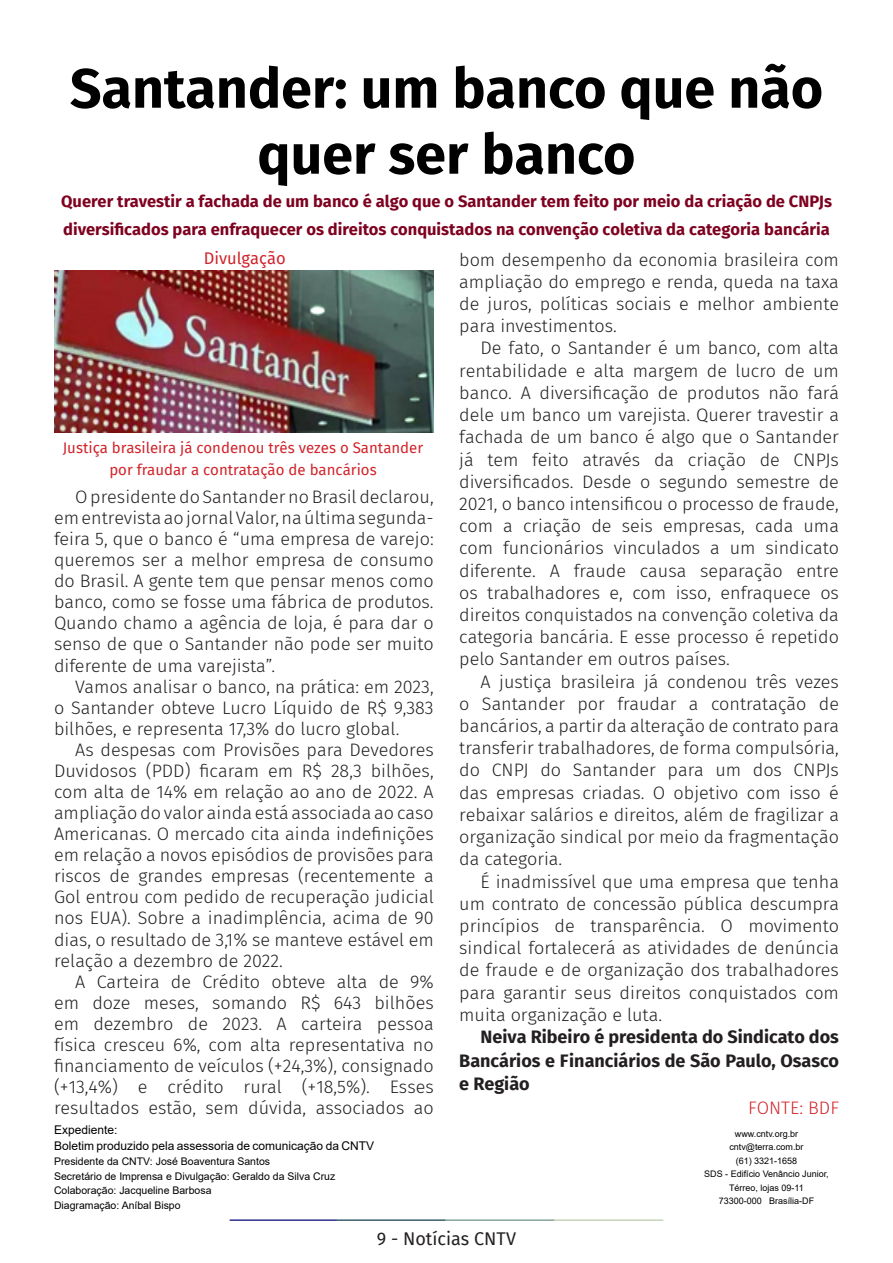
<style>
.page{position:relative;width:893px;height:1263px;background:#fff}
.page>*{position:absolute;margin:0;border:0;box-sizing:border-box;transform-origin:0 0}
.t1{font:700 55.5px/66px "Fira Sans";color:#000001;text-align:center}
.t2{font:300 18px/22.2px "Fira Sans";color:#231f20;text-align:justify}
.t3{font:700 18px/23.7px "Fira Sans";color:#231f20;text-align:justify}
.t4{font:18px "Fira Sans";color:#231f20}
.t5{font:300 18px "Fira Sans";color:#d1232a}
.t6{font:700 16.5px/28.5px "Fira Sans";color:#7e0220}
.t7{font:16.5px "Fira Sans";color:#d1232a}
.t8{font:15px/22.5px "Fira Sans";color:#d1232a;text-align:center}
.t9{font:12px "Arial";color:#000}
.t10{font:10.5px "Arial";color:#000}
.t11{font:9px/13.5px "Arial";color:#000;text-align:center}
</style>
<div class="page">
<hr style="left:230px;top:1219px;width:107px;height:2px;background:#2f3088">
<hr style="left:337px;top:1219px;width:109px;height:2px;background:#3a5f6d">
<hr style="left:446px;top:1219px;width:109px;height:2px;background:#87a59a">
<hr style="left:555px;top:1219px;width:108px;height:2px;background:#c6d5b7">
<img style="left:54px;top:270px;width:380px;height:162px">
<p class="t1" style="left:70px;top:51px;width:755px">Santander: um banco que não quer ser banco</p>
<p class="t6" style="left:61px;top:186px;width:772px">Querer travestir a fachada de um banco é algo que o Santander tem feito por meio da criação de CNPJs diversificados para enfraquecer os direitos conquistados na convenção coletiva da categoria bancária</p>
<p class="t7" style="left:204px;top:246px;width:83px">Divulgação</p>
<p class="t8" style="left:63px;top:436px;width:362px">Justiça brasileira já condenou três vezes o Santander por fraudar a contratação de bancários</p>
<p class="t2" style="left:54px;top:486px;width:381px;line-height:21.1px;text-indent:21px">O presidente do Santander no Brasil declarou, em entrevista ao jornal Valor, na última segunda&shy;feira 5, que o banco é “uma empresa de varejo: queremos ser a melhor empresa de consumo do Brasil. A gente tem que pensar menos como banco, como se fosse uma fábrica de produtos.<br>Quando chamo a agência de loja, é para dar o senso de que o Santander não pode ser muito diferente de uma varejista”.</p>
<p class="t2" style="left:54px;top:676px;width:381px;line-height:21.1px;text-indent:21px">Vamos analisar o banco, na prática: em 2023, o Santander obteve Lucro Líquido de R$ 9,383 bilhões, e representa 17,3% do lucro global.</p>
<p class="t2" style="left:54px;top:739px;width:381px;line-height:21.1px;text-indent:21px">As despesas com Provisões para Devedores Duvidosos (PDD) ficaram em R$ 28,3 bilhões, com alta de 14% em relação ao ano de 2022. A ampliação do valor ainda está associada ao caso Americanas. O mercado cita ainda indefinições em relação a novos episódios de provisões para riscos de grandes empresas (recentemente a Gol entrou com pedido de recuperação judicial nos EUA). Sobre a inadimplência, acima de 90 dias, o resultado de 3,1% se manteve estável em relação a dezembro de 2022.</p>
<p class="t2" style="left:54px;top:971px;width:381px;line-height:21.1px;text-indent:21px">A Carteira de Crédito obteve alta de 9% em doze meses, somando R$ 643 bilhões em dezembro de 2023. A carteira pessoa física cresceu 6%, com alta representativa no financiamento de veículos (+24,3%), consignado (+13,4%) e crédito rural (+18,5%). Esses resultados estão, sem dúvida, associados ao</p>
<p class="t9" style="left:54px;top:1121px;width:65px">Expediente:</p>
<p class="t9" style="left:54px;top:1138px;width:322px">Boletim produzido pela assessoria de comunicação da CNTV</p>
<p class="t10" style="left:54px;top:1154px;width:218px">Presidente da CNTV: José Boaventura Santos</p>
<p class="t10" style="left:54px;top:1169px;width:283px">Secretário de Imprensa e Divulgação: Geraldo da Silva Cruz</p>
<p class="t10" style="left:54px;top:1183px;width:159px">Colaboração: Jacqueline Barbosa</p>
<p class="t10" style="left:54px;top:1198px;width:128px">Diagramação: Aníbal Bispo</p>
<p class="t2" style="left:459px;top:248px;width:381px">bom desempenho da economia brasileira com ampliação do emprego e renda, queda na taxa de juros, políticas sociais e melhor ambiente para investimentos.</p>
<p class="t2" style="left:459px;top:337px;width:381px;text-indent:21px">De fato, o Santander é um banco, com alta rentabilidade e alta margem de lucro de um banco. A diversificação de produtos não fará dele um banco um varejista. Querer travestir a fachada de um banco é algo que o Santander já tem feito através da criação de CNPJs diversificados. Desde o segundo semestre de 2021, o banco intensificou o processo de fraude, com a criação de seis empresas, cada uma com funcionários vinculados a um sindicato diferente. A fraude causa separação entre os trabalhadores e, com isso, enfraquece os direitos conquistados na convenção coletiva da categoria bancária. E esse processo é repetido pelo Santander em outros países.</p>
<p class="t2" style="left:459px;top:670px;width:381px;text-indent:21px">A justiça brasileira já condenou três vezes o Santander por fraudar a contratação de bancários, a partir da alteração de contrato para transferir trabalhadores, de forma compulsória, do CNPJ do Santander para um dos CNPJs das empresas criadas. O objetivo com isso é rebaixar salários e direitos, além de fragilizar a organização sindical por meio da fragmentação da categoria.</p>
<p class="t2" style="left:459px;top:870px;width:381px;text-indent:21px">É inadmissível que uma empresa que tenha um contrato de concessão pública descumpra princípios de transparência. O movimento sindical fortalecerá as atividades de denúncia de fraude e de organização dos trabalhadores para garantir seus direitos conquistados com muita organização e luta.</p>
<p class="t3" style="left:459px;top:1024px;width:381px;text-indent:21px">Neiva Ribeiro é presidenta do Sindicato dos Bancários e Financiários de São Paulo, Osasco e Região</p>
<p class="t5" style="left:748px;top:1095px;width:92px">FONTE: BDF</p>
<p class="t11" style="left:735px;top:1127px;width:65px">www.cntv.org.br</p>
<p class="t11" style="left:729px;top:1140px;width:76px">cntv@terra.com.br</p>
<p class="t11" style="left:736px;top:1154px;width:63px">(61) 3321-1658</p>
<p class="t11" style="left:704px;top:1167px;width:126px">SDS - Edifício Venâncio Junior,<br>Térreo, lojas 09-11</p>
<p class="t11" style="left:719px;top:1194px;width:97px">73300-000 Brasília-DF</p>
<p class="t4" style="left:377px;top:1225px;width:141px">9 - Notícias CNTV</p>
</div>
